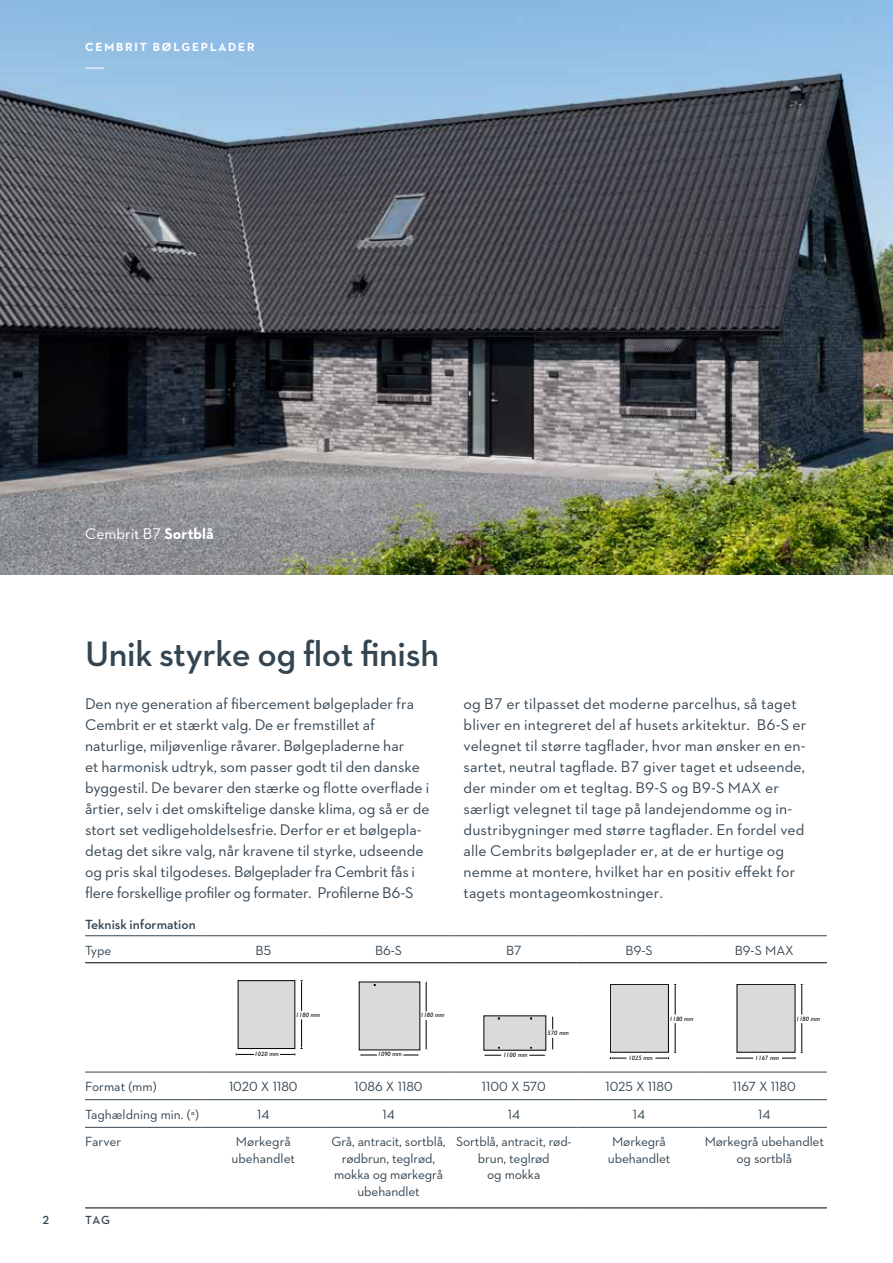
<style>
.page{position:relative;width:893px;height:1263px;background:#fff}
.page>*{position:absolute;margin:0;border:0;box-sizing:border-box;transform-origin:0 0}
.t1{font:600 36px "Neutraface 2 Text";letter-spacing:-.01em;color:#344552}
.t2{font:15.75px/21px "Neutraface 2 Text";color:#344552}
.t3{font:15.75px "Neutraface 2 Text";color:#fff}
.t4{font:13.5px/16.5px "Neutraface 2 Text";letter-spacing:-.01em;color:#344552;text-align:center}
.t5{font:600 13.5px "Neutraface 2 Text";color:#344552}
.t6{font:700 12px "Neutraface 2 Text";letter-spacing:.15em;color:#fff}
.t7{font:600 12px "Neutraface 2 Text";color:#344552}
.t8{font:italic 6.3px "Gill Sans";color:#000}
.s1{font-weight:700}
</style>
<div class="page">
<img style="left:0;top:0;width:893px;height:574px">
<hr style="left:85px;top:935px;width:116px;height:1px;background:#344552">
<hr style="left:201px;top:935px;width:125px;height:1px;background:#344552">
<hr style="left:326px;top:935px;width:125px;height:1px;background:#344552">
<hr style="left:451px;top:935px;width:125px;height:1px;background:#344552">
<hr style="left:576px;top:935px;width:126px;height:1px;background:#344552">
<hr style="left:702px;top:935px;width:125px;height:1px;background:#344552">
<hr style="left:85px;top:1072px;width:116px;height:1px;background:#344552">
<hr style="left:201px;top:1072px;width:125px;height:1px;background:#344552">
<hr style="left:326px;top:1072px;width:125px;height:1px;background:#344552">
<hr style="left:451px;top:1072px;width:125px;height:1px;background:#344552">
<hr style="left:576px;top:1072px;width:126px;height:1px;background:#344552">
<hr style="left:702px;top:1072px;width:125px;height:1px;background:#344552">
<hr style="left:85px;top:1099px;width:116px;height:1px;background:#344552">
<hr style="left:201px;top:1099px;width:125px;height:1px;background:#344552">
<hr style="left:326px;top:1099px;width:125px;height:1px;background:#344552">
<hr style="left:451px;top:1099px;width:125px;height:1px;background:#344552">
<hr style="left:576px;top:1099px;width:126px;height:1px;background:#344552">
<hr style="left:702px;top:1099px;width:125px;height:1px;background:#344552">
<hr style="left:85px;top:1127px;width:116px;height:1px;background:#344552">
<hr style="left:201px;top:1127px;width:125px;height:1px;background:#344552">
<hr style="left:326px;top:1127px;width:125px;height:1px;background:#344552">
<hr style="left:451px;top:1127px;width:125px;height:1px;background:#344552">
<hr style="left:576px;top:1127px;width:126px;height:1px;background:#344552">
<hr style="left:702px;top:1127px;width:125px;height:1px;background:#344552">
<hr style="left:85px;top:962px;width:116px;height:1px;background:#000">
<hr style="left:201px;top:962px;width:125px;height:1px;background:#000">
<hr style="left:326px;top:962px;width:125px;height:1px;background:#000">
<hr style="left:451px;top:962px;width:125px;height:1px;background:#000">
<hr style="left:576px;top:962px;width:126px;height:1px;background:#000">
<hr style="left:702px;top:962px;width:125px;height:1px;background:#000">
<hr style="left:85px;top:1208px;width:116px;height:1px;background:#000">
<hr style="left:201px;top:1208px;width:125px;height:1px;background:#000">
<hr style="left:326px;top:1208px;width:125px;height:1px;background:#000">
<hr style="left:451px;top:1208px;width:125px;height:1px;background:#000">
<hr style="left:576px;top:1208px;width:126px;height:1px;background:#000">
<hr style="left:702px;top:1208px;width:125px;height:1px;background:#000">
<div style="left:359px;top:982px;width:61px;height:68px;background:#dadada"></div>
<svg style="left:403px;top:1054px;width:16px;height:2px"></svg>
<svg style="left:359px;top:1054px;width:18px;height:2px"></svg>
<svg style="left:426px;top:981px;width:1px;height:30px"></svg>
<svg style="left:426px;top:1020px;width:1px;height:30px"></svg>
<div style="left:610px;top:984px;width:58px;height:68px;background:#dadada"></div>
<div style="left:610px;top:984px;width:59px;height:68px;border:1px solid #000"></div>
<svg style="left:610px;top:1057px;width:17px;height:2px"></svg>
<svg style="left:674px;top:984px;width:2px;height:30px"></svg>
<svg style="left:655px;top:1023px;width:21px;height:36px"></svg>
<div style="left:737px;top:984px;width:58px;height:68px;background:#dadada"></div>
<svg style="left:737px;top:1057px;width:16px;height:2px"></svg>
<svg style="left:801px;top:984px;width:2px;height:30px"></svg>
<svg style="left:782px;top:1023px;width:21px;height:36px"></svg>
<div style="left:238px;top:981px;width:57px;height:67px;background:#dadada"></div>
<div style="left:238px;top:980px;width:57px;height:69px;border:1px solid #000"></div>
<svg style="left:236px;top:1053px;width:18px;height:2px"></svg>
<svg style="left:301px;top:980px;width:2px;height:31px"></svg>
<svg style="left:280px;top:1019px;width:23px;height:36px"></svg>
<div style="left:484px;top:1016px;width:62px;height:34px;background:#dadada"></div>
<svg style="left:529px;top:1055px;width:17px;height:1px"></svg>
<svg style="left:484px;top:1055px;width:17px;height:1px"></svg>
<svg style="left:552px;top:1016px;width:1px;height:13px"></svg>
<svg style="left:552px;top:1038px;width:1px;height:12px"></svg>
<svg style="left:85px;top:68px;width:19px;height:1px"></svg>
<p class="t6" style="left:85px;top:39px;width:171px">CEMBRIT BØLGEPLADER</p>
<p class="t3" style="left:85px;top:524px;width:130px">Cembrit B7 <span class="s1">Sortblå</span></p>
<h1 class="t1" style="left:85px;top:631px;width:356px">Unik styrke og flot finish</h1>
<p class="t2" style="left:85px;top:692px;width:346px">Den nye generation af fibercement bølgeplader fra Cembrit er et stærkt valg. De er fremstillet af naturlige, miljøvenlige råvarer. Bølgepladerne har<br>et harmonisk udtryk, som passer godt til den danske byggestil. De bevarer den stærke og flotte overflade i årtier, selv i det omskiftelige danske klima, og så er de stort set vedligeholdelsesfrie. Derfor er et bølgepla&shy;detag det sikre valg, når kravene til styrke, udseende og pris skal tilgodeses. Bølgeplader fra Cembrit fås i flere forskellige profiler og formater. Profilerne B6-S</p>
<p class="t2" style="left:463px;top:692px;width:344px">og B7 er tilpasset det moderne parcelhus, så taget bliver en integreret del af husets arkitektur. B6-S er velegnet til større tagflader, hvor man ønsker en en&shy;sartet, neutral tagflade. B7 giver taget et udseende, der minder om et tegltag. B9-S og B9-S MAX er særligt velegnet til tage på landejendomme og in&shy;dustribygninger med større tagflader. En fordel ved alle Cembrits bølgeplader er, at de er hurtige og nemme at montere, hvilket har en positiv effekt for tagets montageomkostninger.</p>
<p class="t5" style="left:85px;top:916px;width:112px">Teknisk information</p>
<p class="t4" style="left:85px;top:941px;width:28px">Type</p>
<p class="t4" style="left:256px;top:941px;width:17px">B5</p>
<p class="t4" style="left:375px;top:941px;width:29px">B6-S</p>
<p class="t4" style="left:506px;top:941px;width:17px">B7</p>
<p class="t4" style="left:625px;top:941px;width:29px">B9-S</p>
<p class="t4" style="left:735px;top:941px;width:60px">B9-S MAX</p>
<p class="t8" style="left:255px;top:1050px;width:26px">1020 mm</p>
<p class="t8" style="left:296px;top:1011px;width:26px">1180 mm</p>
<p class="t8" style="left:378px;top:1051px;width:26px">1090 mm</p>
<p class="t8" style="left:420px;top:1012px;width:26px">1180 mm</p>
<p class="t8" style="left:503px;top:1051px;width:26px">1100 mm</p>
<p class="t8" style="left:548px;top:1029px;width:23px">570 mm</p>
<p class="t8" style="left:628px;top:1054px;width:26px">1025 mm</p>
<p class="t8" style="left:669px;top:1015px;width:26px">1180 mm</p>
<p class="t8" style="left:755px;top:1054px;width:26px">1167 mm</p>
<p class="t8" style="left:796px;top:1015px;width:26px">1180 mm</p>
<p class="t4" style="left:85px;top:1078px;width:73px">Format (mm)</p>
<p class="t4" style="left:229px;top:1078px;width:70px">1020 X 1180</p>
<p class="t4" style="left:354px;top:1078px;width:70px">1086 X 1180</p>
<p class="t4" style="left:482px;top:1078px;width:65px">1100 X 570</p>
<p class="t4" style="left:605px;top:1078px;width:69px">1025 X 1180</p>
<p class="t4" style="left:733px;top:1078px;width:64px">1167 X 1180</p>
<p class="t4" style="left:85px;top:1106px;width:115px">Taghældning min. (°)</p>
<p class="t4" style="left:257px;top:1106px;width:14px">14</p>
<p class="t4" style="left:382px;top:1106px;width:14px">14</p>
<p class="t4" style="left:508px;top:1106px;width:14px">14</p>
<p class="t4" style="left:633px;top:1106px;width:14px">14</p>
<p class="t4" style="left:758px;top:1106px;width:14px">14</p>
<p class="t4" style="left:85px;top:1133px;width:38px">Farver</p>
<p class="t4" style="left:232px;top:1133px;width:65px">Mørkegrå ubehandlet</p>
<p class="t4" style="left:331px;top:1133px;width:116px">Grå, antracit, sortblå, rødbrun, teglrød, mokka og mørkegrå ubehandlet</p>
<p class="t4" style="left:456px;top:1133px;width:117px">Sortblå, antracit, rød&shy;brun, teglrød<br>og mokka</p>
<p class="t4" style="left:608px;top:1133px;width:64px">Mørkegrå ubehandlet</p>
<p class="t4" style="left:705px;top:1133px;width:121px">Mørkegrå ubehandlet og sortblå</p>
<p class="t7" style="left:43px;top:1213px;width:8px">2</p>
<p class="t7" style="left:85px;top:1213px;width:26px">TAG</p>
</div>
